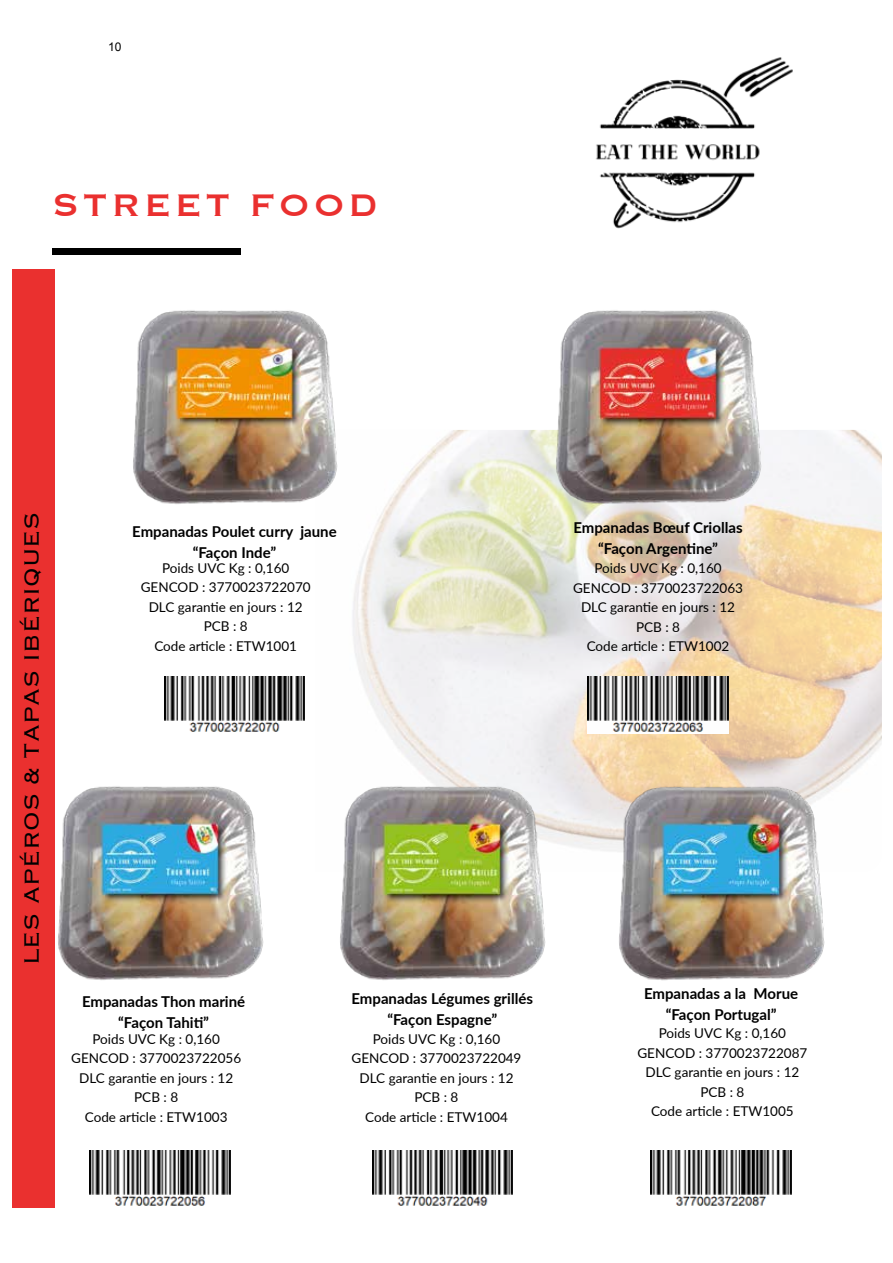
<style>
.page{position:relative;width:893px;height:1263px;background:#fff}
.page>*{position:absolute;margin:0;border:0;box-sizing:border-box;transform-origin:0 0}
.t1{font:40.5px "Copperplate";letter-spacing:.09em;color:#ea302f}
.t2{font:300 27px "Copperplate";color:#000}
.t3{font:700 15px/21px "Lato";color:#000;text-align:center}
.t4{font:13.5px/19.5px "Lato";color:#000;text-align:center}
.t5{font:12px "Arial";color:#000}
</style>
<div class="page">
<img style="left:353px;top:430px;width:529px;height:421px">
<img style="left:588px;top:676px;width:140px;height:57px">
<img style="left:651px;top:1151px;width:140px;height:55px">
<img style="left:372px;top:1151px;width:140px;height:55px">
<img style="left:164px;top:676px;width:141px;height:56px">
<img style="left:90px;top:1151px;width:140px;height:55px">
<div style="left:12px;top:269px;width:42px;height:939px;background:#ea302f"></div>
<img style="left:552px;top:310px;width:212px;height:201px">
<img style="left:133px;top:310px;width:205px;height:194px">
<img style="left:340px;top:774px;width:209px;height:206px">
<img style="left:615px;top:774px;width:212px;height:207px">
<img style="left:54px;top:774px;width:210px;height:213px">
<img style="left:596px;top:57px;width:197px;height:172px">
<div style="left:52px;top:248px;width:188px;height:7px;background:#000"></div>
<p class="t5" style="left:108px;top:39px;width:15px">10</p>
<h1 class="t1" style="left:52px;top:178px;width:327px">STREET FOOD</h1>
<h2 class="t2" style="left:14px;top:965px;width:455px;rotate:-90deg">LES APÉROS &amp; TAPAS IBÉRIQUES</h2>
<p class="t3" style="left:132px;top:520px;width:206px">Empanadas Poulet curry jaune “Façon Inde”</p>
<p class="t4" style="left:141px;top:558px;width:171px">Poids UVC Kg : 0,160<br>GENCOD : 3770023722070<br>DLC garantie en jours : 12<br>PCB : 8<br>Code article : ETW1001</p>
<p class="t3" style="left:82px;top:990px;width:165px">Empanadas Thon mariné “Façon Tahiti”</p>
<p class="t4" style="left:71px;top:1028px;width:171px">Poids UVC Kg : 0,160<br>GENCOD : 3770023722056<br>DLC garantie en jours : 12<br>PCB : 8<br>Code article : ETW1003</p>
<p class="t3" style="left:351px;top:987px;width:183px">Empanadas Légumes grillés “Façon Espagne”</p>
<p class="t4" style="left:352px;top:1029px;width:171px">Poids UVC Kg : 0,160<br>GENCOD : 3770023722049<br>DLC garantie en jours : 12<br>PCB : 8<br>Code article : ETW1004</p>
<p class="t3" style="left:573px;top:517px;width:171px">Empanadas Bœuf Criollas “Façon Argentine”</p>
<p class="t4" style="left:573px;top:558px;width:171px">Poids UVC Kg : 0,160<br>GENCOD : 3770023722063<br>DLC garantie en jours : 12<br>PCB : 8<br>Code article : ETW1002</p>
<p class="t3" style="left:644px;top:982px;width:156px">Empanadas a la Morue “Façon Portugal”</p>
<p class="t4" style="left:637px;top:1023px;width:171px">Poids UVC Kg : 0,160<br>GENCOD : 3770023722087<br>DLC garantie en jours : 12<br>PCB : 8<br>Code article : ETW1005</p>
</div>
